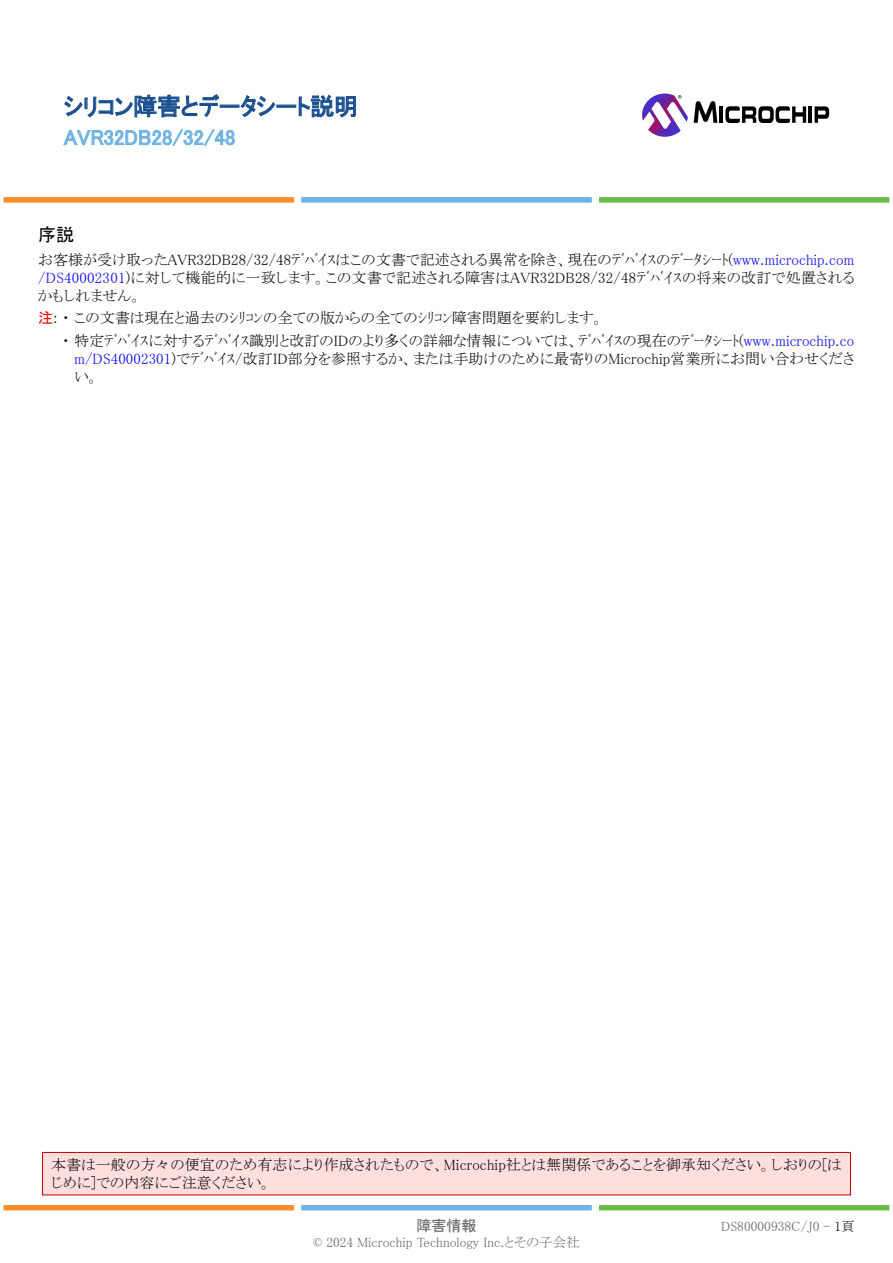
<style>
.page{position:relative;width:893px;height:1263px;background:#fff}
.page>*{position:absolute;margin:0;border:0;box-sizing:border-box;transform-origin:0 0}
.t1{font:24px "MS P Gothic";letter-spacing:-.015em;color:#194f90;scale:.9 1}
.t2{font:21px "MS P Gothic";color:#6fb2e3}
.t3{font:18px "MS P Gothic";color:#000}
.t4{font:15px/18px "MS P Mincho";letter-spacing:.005em;color:#000}
.t5{font:15px "MS P Gothic";color:#646464}
.t6{font:13.5px "MS P Mincho";color:#646464}
.s1{color:#00f}
.s2{font-family:"MS P Gothic";color:#f00}
.s3{color:#000}
</style>
<div class="page">
<div style="left:4px;top:197px;width:290px;height:5px;background:#f98d2b"></div>
<div style="left:301px;top:197px;width:291px;height:5px;background:#6fb2e3"></div>
<div style="left:599px;top:197px;width:290px;height:5px;background:#6abf4b"></div>
<div style="left:4px;top:1205px;width:290px;height:5px;background:#f98d2b"></div>
<div style="left:301px;top:1205px;width:291px;height:5px;background:#6fb2e3"></div>
<div style="left:599px;top:1205px;width:290px;height:5px;background:#6abf4b"></div>
<svg style="left:64px;top:94px;width:292px;height:24px"></svg>
<svg style="left:63px;top:129px;width:172px;height:17px"></svg>
<svg style="left:694px;top:101px;width:23px;height:22px"></svg>
<hr style="left:720px;top:106px;width:3px;height:17px;background:#000">
<hr style="left:809px;top:106px;width:3px;height:17px;background:#000">
<svg style="left:815px;top:106px;width:14px;height:17px"></svg>
<svg style="left:725px;top:106px;width:81px;height:17px"></svg>
<svg style="left:642px;top:93px;width:46px;height:44px"></svg>
<div style="left:43px;top:1152px;width:807px;height:43px;background:#ffdede"></div>
<div style="left:42px;top:1152px;width:809px;height:43px;border:1px solid #c00000"></div>
<h1 class="t1" style="left:64px;top:94px;width:328px">シリコン障害とデータシート説明</h1>
<h2 class="t2" style="left:64px;top:127px;width:173px">AVR32DB28/32/48</h2>
<p class="t3" style="left:38px;top:225px;width:37px">序説</p>
<p class="t4" style="left:38px;top:250px;width:818px;text-align:justify">お客様が受け取ったAVR32DB28/32/48ﾃﾞﾊﾞｲｽはこの文書で記述される異常を除き、現在のﾃﾞﾊﾞｲｽのﾃﾞｰﾀｼｰﾄ(<span class="s1">www.microchip.com /DS40002301</span>)に対して機能的に一致します。この文書で記述される障害はAVR32DB28/32/48ﾃﾞﾊﾞｲｽの将来の改訂で処置されるかもしれません。</p>
<p class="t4" style="left:62px;top:307px;width:794px;line-height:22.5px;text-indent:-24px"><span class="s2">注</span>: ・ この文書は現在と過去のｼﾘｺﾝの全ての版からの全てのｼﾘｺﾝ障害問題を要約します。<br>・ 特定ﾃﾞﾊﾞｲｽに対するﾃﾞﾊﾞｲｽ識別と改訂のIDのより多くの詳細な情報については、ﾃﾞﾊﾞｲｽの現在のﾃﾞｰﾀｼｰﾄ(<span class="s1">www.microchip.co</span></p>
<p class="t4" style="left:74px;top:349px;width:782px"><span class="s1">m/DS40002301</span>)でﾃﾞﾊﾞｲｽ/改訂ID部分を参照するか、または手助けのために最寄りのMicrochip営業所にお問い合わせください。</p>
<p class="t4" style="left:51px;top:1155px;width:792px">本書は一般の方々の便宜のため有志により作成されたもので、Microchip社とは無関係であることを御承知ください。しおりの[はじめに]での内容にご注意ください。</p>
<p class="t5" style="left:416px;top:1218px;width:61px">障害情報</p>
<p class="t6" style="left:313px;top:1235px;width:268px">© 2024 Microchip Technology Inc.とその子会社</p>
<p class="t6" style="left:721px;top:1219px;width:135px">DS80000938C/J0 - <span class="s3">1頁</span></p>
</div>
